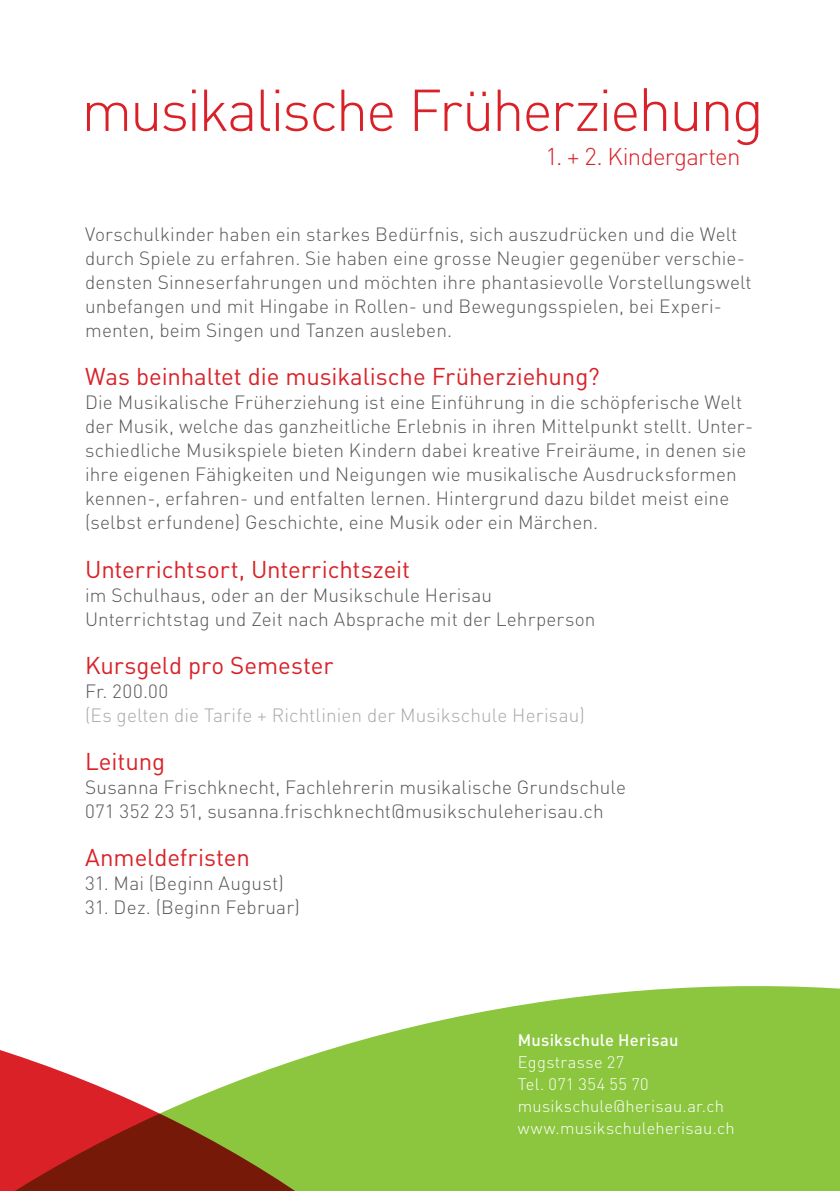
<style>
.page{position:relative;width:840px;height:1191px;background:#fff}
.page>*{position:absolute;margin:0;border:0;box-sizing:border-box;transform-origin:0 0}
.t1{font:300 58px "DIN Pro";letter-spacing:-.04em;color:#da2128}
.t2{font:24px "DIN Pro";letter-spacing:-.005em;color:#da2128}
.t3{font:300 24px "DIN Pro";letter-spacing:-.03em;color:#da2128}
.t4{font:300 19px/24px "DIN Pro";letter-spacing:.005em;color:#57585a}
.t5{font:300 19px "DIN Pro";letter-spacing:.005em;color:#a8a9ad}
.t6{font:300 16.4px/22px "DIN Pro";letter-spacing:.015em;color:#fff}
.t7{font:500 16.4px "DIN Pro";letter-spacing:.015em;color:#fff}
.s1{font-size:60px}
</style>
<div class="page">
<div style="left:727px;top:986px;width:112px;height:205px;background:#8bc63e"></div>
<svg style="left:0;top:986px;width:727px;height:205px;fill:#8bc63e"></svg>
<h1 class="t1" style="left:81px;top:71px;width:684px">musikalische Früherzie<span class="s1">hung</span></h1>
<p class="t3" style="left:545px;top:140px;width:196px">1. + 2. Kindergarten</p>
<p class="t4" style="left:85px;top:222px;width:667px">Vorschulkinder haben ein starkes Bedürfnis, sich auszudrücken und die Welt durch Spiele zu erfahren. Sie haben eine grosse Neugier gegenüber verschie&shy;densten Sinneserfahrungen und möchten ihre phantasievolle Vorstellungswelt unbefangen und mit Hingabe in Rollen- und Bewegungsspielen, bei Experi&shy;menten, beim Singen und Tanzen ausleben.</p>
<p class="t2" style="left:85px;top:360px;width:515px">Was beinhaltet die musikalische Früherziehung?</p>
<p class="t4" style="left:85px;top:390px;width:669px">Die Musikalische Früherziehung ist eine Einführung in die schöpferische Welt der Musik, welche das ganzheitliche Erlebnis in ihren Mittelpunkt stellt. Unter&shy;schiedliche Musikspiele bieten Kindern dabei kreative Freiräume, in denen sie ihre eigenen Fähigkeiten und Neigungen wie musikalische Ausdrucksformen kennen-, erfahren- und entfalten lernen. Hintergrund dazu bildet meist eine (selbst erfundene) Geschichte, eine Musik oder ein Märchen.</p>
<p class="t2" style="left:85px;top:552px;width:326px">Unterrichtsort, Unterrichtszeit</p>
<p class="t4" style="left:85px;top:582px;width:511px">im Schulhaus, oder an der Musikschule Herisau<br>Unterrichtstag und Zeit nach Absprache mit der Lehrperson</p>
<p class="t2" style="left:85px;top:648px;width:250px">Kursgeld pro Semester</p>
<p class="t4" style="left:85px;top:678px;width:85px">Fr. 200.00</p>
<p class="t5" style="left:85px;top:702px;width:501px">(Es gelten die Tarife + Richtlinien der Musikschule Herisau)</p>
<p class="t2" style="left:85px;top:744px;width:81px">Leitung</p>
<p class="t4" style="left:85px;top:774px;width:542px">Susanna Frischknecht, Fachlehrerin musikalische Grundschule<br>071 352 23 51, susanna.frischknecht@musikschuleherisau.ch</p>
<p class="t2" style="left:85px;top:840px;width:166px">Anmeldefristen</p>
<p class="t4" style="left:85px;top:870px;width:200px">31. Mai (Beginn August)</p>
<p class="t4" style="left:85px;top:894px;width:216px">31. Dez. (Beginn Februar)</p>
<p class="t7" style="left:517px;top:1029px;width:162px">Musikschule Herisau</p>
<p class="t6" style="left:517px;top:1050px;width:218px">Eggstrasse 27<br>Tel. 071 354 55 70 musikschule@herisau.ar.ch www.musikschuleherisau.ch</p>
</div>
